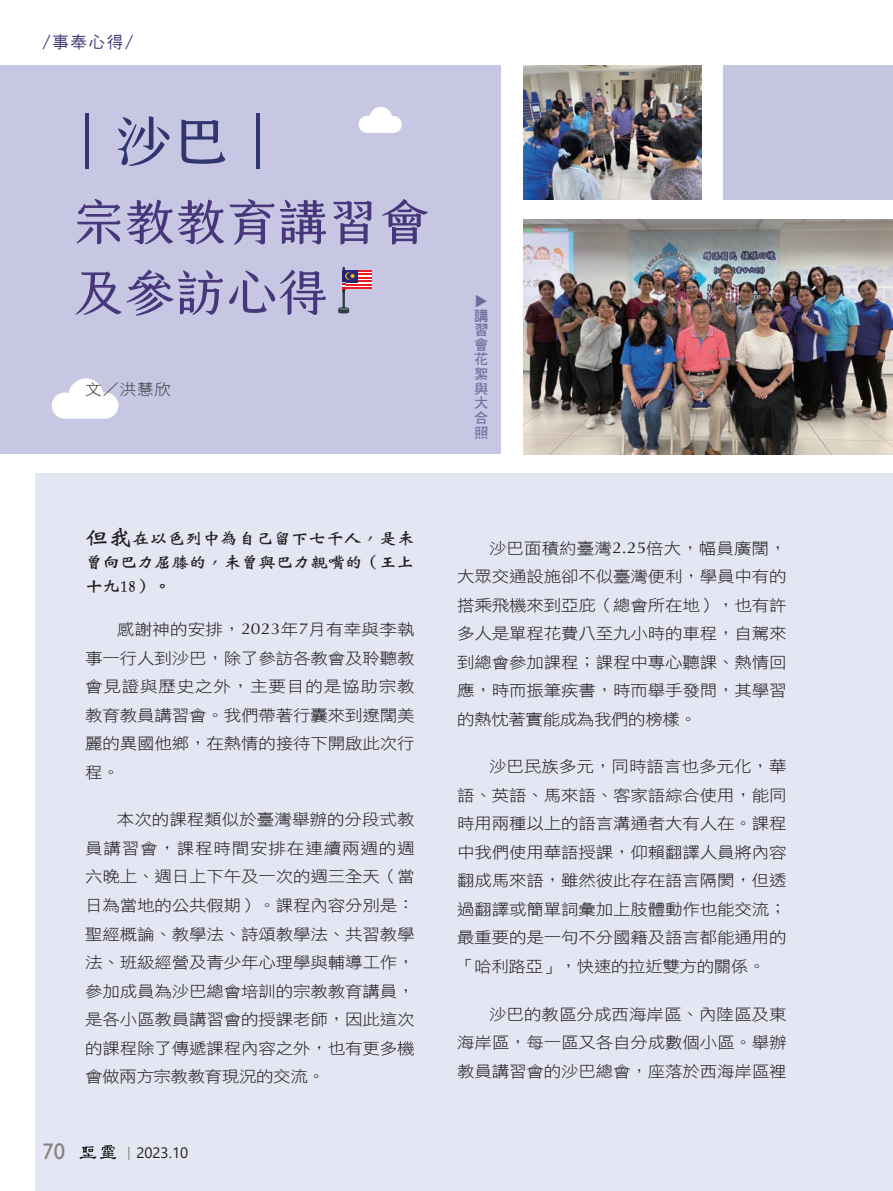
<style>
.page{position:relative;width:893px;height:1191px;background:#fff}
.page>*{position:absolute;margin:0;border:0;box-sizing:border-box;transform-origin:0 0}
.題目_凝書體{font:55.35px "creamfont 2.2 Regular";color:#313670}
.題目_凝書體-2{font:49.5px "creamfont 2.2 Regular";color:#47367a}
.t1{font:22.5px "Gill Sans";color:#868281}
.專欄{font:16.5px "DF Hei W5 WIN BF";color:#453474}
.Normal經文{font:16.2px/24px "DF Wei Bei W7 WIN BF";letter-spacing:-.04em;color:#231f20;text-align:justify;scale:1.11 1}
.t2{font:15.75px/28.5px "DF Hei W3 WIN BF";letter-spacing:-.01em;color:#231f20;text-align:justify;scale:1.11 1}
.作者{font:15.6px "DF Hei W3 WIN BF";color:#3e3e3f;scale:1.05 1}
.t3{font:15px "Segoe UI";color:#231f20}
.圖說_大{font:14.25px/14.5px "DF Hei W7 WIN BF";color:#716b9f;text-align:justify}
.s1{font-size:21.6px}
.s2{font-family:"Optima"}
.s3{font-family:"Adobe Ming Std";font-weight:300}
</style>
<div class="page">
<div style="left:0;top:66px;width:501px;height:388px;background:#c7c7e3"></div>
<div style="left:724px;top:66px;width:169px;height:134px;background:#c4c5df"></div>
<hr style="left:892px;top:66px;width:1px;height:1125px;background:#e4e6f3">
<div style="left:35px;top:473px;width:858px;height:718px;background:#e4e6f3"></div>
<img style="left:523px;top:219px;width:370px;height:235px">
<img style="left:523px;top:66px;width:179px;height:134px">
<svg style="left:359px;top:107px;width:43px;height:26px"></svg>
<svg style="left:52px;top:378px;width:66px;height:41px"></svg>
<svg style="left:338px;top:267px;width:33px;height:46px"></svg>
<svg style="left:80px;top:1145px;width:36px;height:14px"></svg>
<p class="專欄" style="left:43px;top:34px;width:92px">/事奉心得/</p>
<p class="題目_凝書體" style="left:58px;top:90px;width:229px">│沙巴│</p>
<p class="題目_凝書體-2" style="left:74px;top:177px;width:359px">宗教教育講習會</p>
<p class="題目_凝書體-2" style="left:74px;top:247px;width:257px">及參訪心得</p>
<p class="作者" style="left:85px;top:382px;width:83px">文／洪慧欣</p>
<p class="圖說_大" style="left:489px;top:294px;width:16px;rotate:90deg">▲</p>
<p class="圖說_大" style="left:474px;top:308px;width:15px">講習會花絮與大合照</p>
<p class="Normal經文" style="left:85px;top:526px;width:298px"><span class="s1">但我</span>在以色列中為自己留下七千人，是未曾向巴力屈膝的，未曾與巴力親嘴的（王上十九18）。</p>
<p class="t2" style="left:85px;top:615px;width:298px;text-indent:32px">感謝神的安排，<span class="s2">2023</span>年<span class="s2">7</span>月有幸與李執事一行人到沙巴，除了參訪各教會及聆聽教會見證與歷史之外，主要目的是協助宗教教育教員講習會。我們帶著行囊來到遼闊美麗的異國他鄉，在熱情的接待下開啟此次行程。</p>
<p class="t2" style="left:85px;top:805px;width:298px;text-indent:32px">本次的課程類似於臺灣舉辦的分段式教員講習會，課程時間安排在連續兩週的週六晚上、週日上下午及一次的週三全天（當日為當地的公共假期）。課程內容分別是：聖經概論、教學法、詩頌教學法、共習教學法、班級經營及青少年心理學與輔導工作，參加成員為沙巴總會培訓的宗教教育講員，是各小區教員講習會的授課老師，因此這次的課程除了傳遞課程內容之外，也有更多機會做兩方宗教教育現況的交流。</p>
<h3 class="t1" style="left:43px;top:1138px;width:24px">70</h3>
<p class="t3" style="left:121px;top:1138px;width:68px"><span class="s3">｜</span>2023.10</p>
<p class="t2" style="left:457px;top:533px;width:298px;text-indent:32px">沙巴面積約臺灣<span class="s2">2.25</span>倍大，幅員廣闊，大眾交通設施卻不似臺灣便利，學員中有的搭乘飛機來到亞庇（總會所在地），也有許多人是單程花費八至九小時的車程，自駕來到總會參加課程；課程中專心聽課、熱情回應，時而振筆疾書，時而舉手發問，其學習的熱忱著實能成為我們的榜樣。</p>
<p class="t2" style="left:457px;top:752px;width:298px;text-indent:32px">沙巴民族多元，同時語言也多元化，華語、英語、馬來語、客家語綜合使用，能同時用兩種以上的語言溝通者大有人在。課程中我們使用華語授課，仰賴翻譯人員將內容翻成馬來語，雖然彼此存在語言隔閡，但透過翻譯或簡單詞彙加上肢體動作也能交流；最重要的是一句不分國籍及語言都能通用的「哈利路亞」，快速的拉近雙方的關係。</p>
<p class="t2" style="left:457px;top:999px;width:298px;text-indent:32px">沙巴的教區分成西海岸區、內陸區及東海岸區，每一區又各自分成數個小區。舉辦教員講習會的沙巴總會，座落於西海岸區裡</p>
</div>
